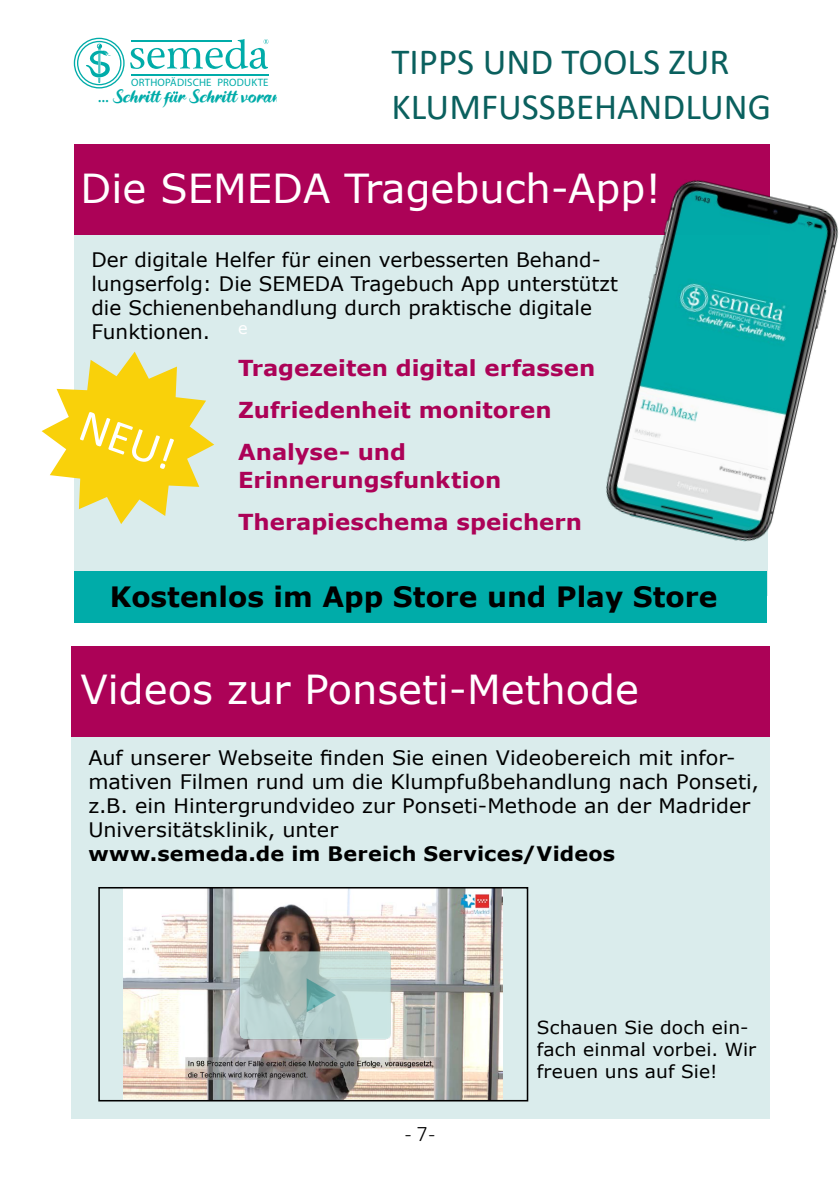
<style>
.page{position:relative;width:840px;height:1191px;background:#fff}
.page>*{position:absolute;margin:0;border:0;box-sizing:border-box;transform-origin:0 0}
.t1{font:46.4px "Calibri";color:#fff}
.t2{font:40px "Verdana";color:#fff}
.t3{font:37px/44.4px "Calibri";color:#0a605e}
.t4{font:700 28px "Verdana";color:#000}
.t5{font:700 22px/42px "Verdana";color:#ac0257;scale:1.04 1}
.t6{font:300 22px "Calibri";color:#000}
.t7{font:20px/24px "Verdana";color:#000;scale:1.04 1}
.t8{font:20px/24px "Verdana";color:#000}
.t9{font:700 20px "Verdana";letter-spacing:.01em;color:#000;scale:1.04 1}
.t10{font:18px/21.6px "Verdana";letter-spacing:.005em;color:#000}
.t11{font:18px "Daddy Rewind";color:#00aca9}
.t12{font:16px "Verdana";color:#fff}
.t13{font:10.8px "Myriad Pro";letter-spacing:.02em;color:#00aca9}
.s1{font-family:"Myriad Pro"}
</style>
<div class="page">
<div style="left:71px;top:709px;width:698px;height:410px;background:#daecec"></div>
<div style="left:74px;top:227px;width:693px;height:368px;background:#daecec"></div>
<div style="left:74px;top:144px;width:695px;height:90px;background:#ac0257"></div>
<hr style="left:131px;top:74px;width:137px;height:1px;background:#00aca9">
<svg style="left:74px;top:38px;width:50px;height:50px"></svg>
<svg style="left:130px;top:39px;width:138px;height:30px"></svg>
<hr style="left:131px;top:40px;width:100px;height:1px;background:#00aca9">
<svg style="left:173px;top:91px;width:5px;height:3px"></svg>
<img style="left:124px;top:890px;width:378px;height:208px">
<div style="left:98px;top:887px;width:430px;height:214px;border:2px solid #000"></div>
<img style="left:225px;top:939px;width:176px;height:110px">
<div style="left:71px;top:646px;width:698px;height:90px;background:#ac0257"></div>
<img style="left:583px;top:159px;width:256px;height:406px">
<svg style="left:42px;top:351px;width:172px;height:173px"></svg>
<div style="left:74px;top:572px;width:692px;height:51px;background:#00aca9"></div>
<p class="t13" style="left:131px;top:75px;width:139px">ORTHOPÄDISCHE PRODUKTE</p>
<p class="t11" style="left:98px;top:88px;width:186px"><span class="s1">...</span> Schritt fur Schritt voran</p>
<h3 class="t3" style="left:391px;top:39px;width:381px">TIPPS UND TOOLS ZUR<br>KLUMFUSSBEHANDLUNG</h3>
<h2 class="t2" style="left:81px;top:160px;width:581px">Die SEMEDA Tragebuch-App!</h2>
<p class="t8" style="left:91px;top:247px;width:527px">Der digitale Helfer für einen verbesserten Behand&shy;lungserfolg: Die SEMEDA Tragebuch App unterstützt die Schienenbehandlung durch praktische digitale Funktionen.</p>
<p class="t12" style="left:238px;top:317px;width:11px">e</p>
<p class="t5" style="left:238px;top:346px;width:345px">Tragezeiten digital erfassen<br>Zufriedenheit monitoren<br>Analyse- und</p>
<p class="t5" style="left:238px;top:458px;width:332px">Erinnerungsfunktion<br>Therapieschema speichern</p>
<h1 class="t1" style="left:92px;top:393px;width:99px;rotate:20deg">NEU!</h1>
<h3 class="t4" style="left:110px;top:577px;width:608px">Kostenlos im App Store und Play Store</h3>
<h2 class="t2" style="left:81px;top:661px;width:559px">Videos zur Ponseti-Methode</h2>
<p class="t7" style="left:88px;top:745px;width:646px">Auf unserer Webseite finden Sie einen Videobereich mit infor&shy;mativen Filmen rund um die Klumpfußbehandlung nach Ponseti, z.B. ein Hintergrundvideo zur Ponseti-Methode an der Madrider Universitätsklinik, unter</p>
<p class="t9" style="left:88px;top:839px;width:508px">www.semeda.de im Bereich Services/Videos</p>
<p class="t6" style="left:404px;top:1120px;width:32px">- 7 -</p>
<p class="t10" style="left:536px;top:1017px;width:221px">Schauen Sie doch ein&shy;fach einmal vorbei. Wir freuen uns auf Sie!</p>
</div>
